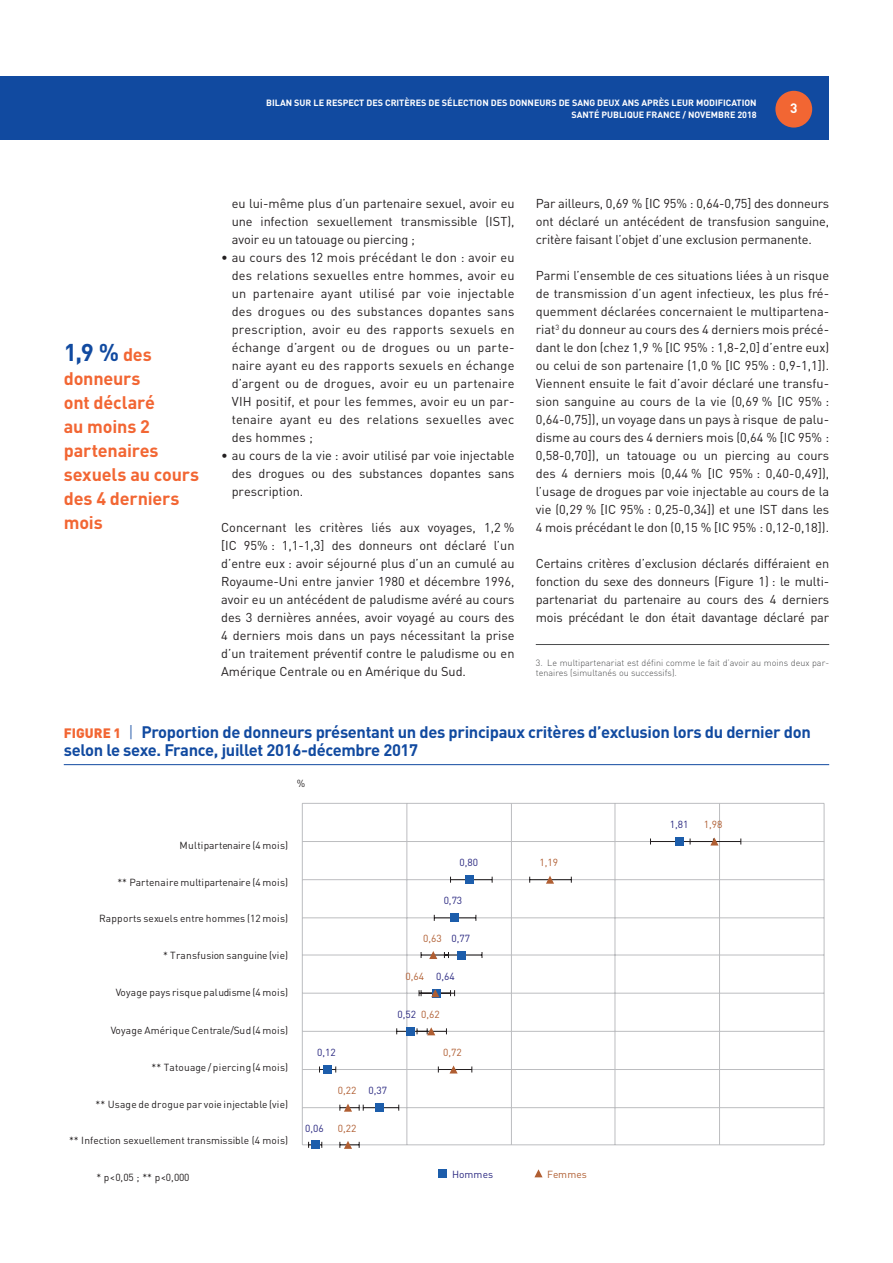
<style>
.page{position:relative;width:893px;height:1263px;background:#fff}
.page>*{position:absolute;margin:0;border:0;box-sizing:border-box;transform-origin:0 0}
.Texte_exergue{font:700 24px "DIN Pro";color:#114aa0}
.Texte_exergue-2{font:700 18px/24px "DIN Pro";letter-spacing:-.01em;color:#f26633}
.Tableau_titre{font:700 16.5px/18px "DIN Pro";letter-spacing:-.02em;color:#114aa0}
.t1{font:700 13.5px "DIN Pro";color:#fff}
.t2{font:12.75px/18px "DIN Pro";letter-spacing:-.005em;color:#231f20;text-align:justify}
.t3{font:10.2px "DIN Pro";letter-spacing:.01em;color:#231f20}
.t4{font:10.2px "DIN Pro";color:#292780}
.t5{font:10.2px "DIN Pro";color:#b05e32}
.t6{font:10.2px "DIN Pro";letter-spacing:.03em;color:#231f20}
.t7{font:700 9px "DIN Pro";color:#fff}
.Note_bas_de_page_1{font:300 9px/10.5px "DIN Pro";color:#4b4c4d}
.s1{font-size:18px;color:#f26633}
.s2{font-weight:900;font-size:13.5px;color:#f26633}
.s3{font-weight:300}
</style>
<div class="page">
<div style="left:0;top:77px;width:829px;height:63px;background:#114aa0"></div>
<div style="left:775px;top:91px;width:37px;height:37px;background:#f26633;border-radius:50%"></div>
<hr style="left:536px;top:644px;width:293px;height:1px;background:#4b4c4d">
<hr style="left:64px;top:764px;width:765px;height:1px;background:#114aa0">
<hr style="left:302px;top:803px;width:522px;height:1px;background:#bcbdc0">
<hr style="left:302px;top:841px;width:522px;height:1px;background:#bcbdc0">
<hr style="left:302px;top:879px;width:522px;height:1px;background:#bcbdc0">
<hr style="left:302px;top:917px;width:522px;height:1px;background:#bcbdc0">
<hr style="left:302px;top:955px;width:522px;height:1px;background:#bcbdc0">
<hr style="left:302px;top:993px;width:522px;height:1px;background:#bcbdc0">
<hr style="left:302px;top:1031px;width:522px;height:1px;background:#bcbdc0">
<hr style="left:302px;top:1069px;width:522px;height:1px;background:#bcbdc0">
<hr style="left:302px;top:1107px;width:522px;height:1px;background:#bcbdc0">
<hr style="left:302px;top:1144px;width:522px;height:1px;background:#bcbdc0">
<hr style="left:824px;top:803px;width:1px;height:342px;background:#bcbdc0">
<hr style="left:719px;top:803px;width:1px;height:342px;background:#bcbdc0">
<hr style="left:615px;top:803px;width:1px;height:342px;background:#bcbdc0">
<hr style="left:511px;top:803px;width:1px;height:342px;background:#bcbdc0">
<hr style="left:407px;top:803px;width:1px;height:342px;background:#bcbdc0">
<hr style="left:302px;top:803px;width:1px;height:342px;background:#bcbdc0">
<hr style="left:650px;top:841px;width:63px;height:1px;background:#231f20">
<hr style="left:450px;top:879px;width:42px;height:1px;background:#231f20">
<hr style="left:434px;top:917px;width:42px;height:1px;background:#231f20">
<hr style="left:444px;top:955px;width:38px;height:1px;background:#231f20">
<hr style="left:397px;top:1031px;width:30px;height:1px;background:#231f20">
<svg style="left:319px;top:1066px;width:17px;height:6px"></svg>
<hr style="left:363px;top:1107px;width:36px;height:1px;background:#231f20">
<svg style="left:308px;top:1142px;width:15px;height:6px"></svg>
<hr style="left:690px;top:841px;width:51px;height:1px;background:#231f20">
<hr style="left:530px;top:879px;width:41px;height:1px;background:#231f20">
<hr style="left:438px;top:1069px;width:34px;height:1px;background:#231f20">
<div style="left:676px;top:837px;width:8px;height:8px;background:#1c5dab"></div>
<div style="left:466px;top:876px;width:8px;height:8px;background:#1c5dab"></div>
<div style="left:450px;top:914px;width:9px;height:8px;background:#1c5dab"></div>
<div style="left:458px;top:951px;width:8px;height:8px;background:#1c5dab"></div>
<div style="left:407px;top:1027px;width:8px;height:8px;background:#1c5dab"></div>
<div style="left:324px;top:1065px;width:8px;height:8px;background:#1c5dab"></div>
<div style="left:375px;top:1104px;width:8px;height:8px;background:#1c5dab"></div>
<div style="left:311px;top:1141px;width:8px;height:8px;background:#1c5dab"></div>
<svg style="left:710px;top:837px;width:8px;height:8px"></svg>
<svg style="left:546px;top:876px;width:8px;height:8px"></svg>
<svg style="left:421px;top:951px;width:28px;height:8px"></svg>
<svg style="left:419px;top:989px;width:36px;height:8px"></svg>
<svg style="left:417px;top:1027px;width:30px;height:8px"></svg>
<svg style="left:449px;top:1065px;width:9px;height:8px"></svg>
<svg style="left:340px;top:1104px;width:24px;height:8px"></svg>
<svg style="left:340px;top:1141px;width:20px;height:8px"></svg>
<div style="left:438px;top:1169px;width:8px;height:8px;background:#1c5dab"></div>
<svg style="left:534px;top:1169px;width:9px;height:8px"></svg>
<p class="t7" style="left:266px;top:96px;width:492px">BILAN SUR LE RESPECT DES CRITÈRES DE SÉLECTION DES DONNEURS DE SANG DEUX ANS APRÈS LEUR MODIFICATION</p>
<p class="t7" style="left:571px;top:108px;width:187px">SANTÉ PUBLIQUE FRANCE / NOVEMBRE 2018</p>
<p class="t1" style="left:790px;top:99px;width:9px">3</p>
<p class="Texte_exergue" style="left:64px;top:336px;width:90px">1,9 % <span class="s1">des</span></p>
<p class="Texte_exergue-2" style="left:64px;top:365px;width:137px">donneurs<br>ont déclaré<br>au moins 2 partenaires sexuels au cours des 4 derniers mois</p>
<p class="t2" style="left:232px;top:194px;width:284px">eu lui‑même plus d’un partenaire sexuel, avoir eu une infection sexuellement transmissible (IST), avoir eu un tatouage ou piercing ;</p>
<p class="t2" style="left:232px;top:248px;width:284px;text-indent:-11px">• au cours des 12 mois précédant le don : avoir eu des relations sexuelles entre hommes, avoir eu un partenaire ayant utilisé par voie injectable des drogues ou des substances dopantes sans prescription, avoir eu des rapports sexuels en échange d’argent ou de drogues ou un parte‑ naire ayant eu des rapports sexuels en échange d’argent ou de drogues, avoir eu un partenaire VIH positif, et pour les femmes, avoir eu un par‑ tenaire ayant eu des relations sexuelles avec des hommes ;</p>
<p class="t2" style="left:232px;top:446px;width:284px;text-indent:-11px">• au cours de la vie : avoir utilisé par voie injectable des drogues ou des substances dopantes sans prescription.</p>
<p class="t2" style="left:221px;top:518px;width:295px">Concernant les critères liés aux voyages, 1,2 % [IC 95% : 1,1‑1,3] des donneurs ont déclaré l’un d’entre eux : avoir séjourné plus d’un an cumulé au Royaume‑Uni entre janvier 1980 et décembre 1996, avoir eu un antécédent de paludisme avéré au cours des 3 dernières années, avoir voyagé au cours des 4 derniers mois dans un pays nécessitant la prise d’un traitement préventif contre le paludisme ou en Amérique Centrale ou en Amérique du Sud.</p>
<p class="t2" style="left:536px;top:194px;width:295px">Par ailleurs, 0,69 % [IC 95% : 0,64‑0,75] des donneurs ont déclaré un antécédent de transfusion sanguine, critère faisant l’objet d’une exclusion permanente.</p>
<p class="t2" style="left:536px;top:266px;width:295px">Parmi l’ensemble de ces situations liées à un risque de transmission d’un agent infectieux, les plus fré‑ quemment déclarées concernaient le multipartena‑ riat<sup>3</sup> du donneur au cours des 4 derniers mois précé‑ dant le don (chez 1,9 % [IC 95% : 1,8‑2,0] d’entre eux) ou celui de son partenaire (1,0 % [IC 95% : 0,9‑1,1]).<br>Viennent ensuite le fait d’avoir déclaré une transfu‑ sion sanguine au cours de la vie (0,69 % [IC 95% :<br>0,64‑0,75]), un voyage dans un pays à risque de palu‑ disme au cours des 4 derniers mois (0,64 % [IC 95% :<br>0,58‑0,70]), un tatouage ou un piercing au cours des 4 derniers mois (0,44 % [IC 95% : 0,40‑0,49]), l’usage de drogues par voie injectable au cours de la vie (0,29 % [IC 95% : 0,25‑0,34]) et une IST dans les 4 mois précédant le don (0,15 % [IC 95% : 0,12‑0,18]).</p>
<p class="t2" style="left:536px;top:554px;width:295px">Certains critères d’exclusion déclarés différaient en fonction du sexe des donneurs (Figure 1) : le multi‑ partenariat du partenaire au cours des 4 derniers mois précédant le don était davantage déclaré par</p>
<p class="Note_bas_de_page_1" style="left:536px;top:657px;width:295px">3. Le multipartenariat est défini comme le fait d’avoir au moins deux par‑ tenaires (simultanés ou successifs).</p>
<p class="Tableau_titre" style="left:64px;top:722px;width:749px"><span class="s2">FIGURE 1</span> <span class="s3">|</span> Proportion de donneurs présentant un des principaux critères d’exclusion lors du dernier don selon le sexe. France, juillet 2016‑décembre 2017</p>
<p class="t3" style="left:297px;top:776px;width:10px">%</p>
<p class="t3" style="left:179px;top:838px;width:110px">Multipartenaire (4 mois)</p>
<p class="t3" style="left:117px;top:875px;width:172px">** Partenaire multipartenaire (4 mois)</p>
<p class="t3" style="left:99px;top:911px;width:191px">Rapports sexuels entre hommes (12 mois)</p>
<p class="t3" style="left:163px;top:949px;width:127px">* Transfusion sanguine (vie)</p>
<p class="t3" style="left:116px;top:986px;width:174px">Voyage pays risque paludisme (4 mois)</p>
<p class="t3" style="left:111px;top:1023px;width:179px">Voyage Amérique Centrale/Sud(4 mois)</p>
<p class="t6" style="left:152px;top:1060px;width:138px">** Tatouage / piercing(4 mois)</p>
<p class="t3" style="left:96px;top:1097px;width:194px">** Usage de drogue par voie injectable (vie)</p>
<p class="t3" style="left:69px;top:1133px;width:221px">** Infection sexuellement transmissible (4 mois)</p>
<p class="t3" style="left:96px;top:1170px;width:95px">* p&lt;0,05 ; ** p&lt;0,000</p>
<p class="t4" style="left:317px;top:1045px;width:20px">0,12</p>
<p class="t4" style="left:305px;top:1121px;width:20px">0,06</p>
<p class="t5" style="left:338px;top:1083px;width:20px">0,22</p>
<p class="t5" style="left:338px;top:1121px;width:20px">0,22</p>
<p class="t4" style="left:460px;top:856px;width:20px">0,80</p>
<p class="t4" style="left:444px;top:893px;width:20px">0,73</p>
<p class="t4" style="left:452px;top:931px;width:20px">0,77</p>
<p class="t4" style="left:436px;top:969px;width:20px">0,64</p>
<p class="t5" style="left:423px;top:931px;width:20px">0,63</p>
<p class="t5" style="left:405px;top:969px;width:20px">0,64</p>
<p class="t5" style="left:421px;top:1007px;width:20px">0,62</p>
<p class="t4" style="left:397px;top:1007px;width:20px">0,52</p>
<p class="t5" style="left:443px;top:1045px;width:20px">0,72</p>
<p class="t4" style="left:368px;top:1083px;width:20px">0,37</p>
<p class="t5" style="left:540px;top:855px;width:20px">1,19</p>
<p class="t4" style="left:452px;top:1168px;width:42px">Hommes</p>
<p class="t5" style="left:547px;top:1168px;width:41px">Femmes</p>
<p class="t4" style="left:670px;top:818px;width:20px">1,81</p>
<p class="t5" style="left:704px;top:818px;width:20px">1,98</p>
</div>
